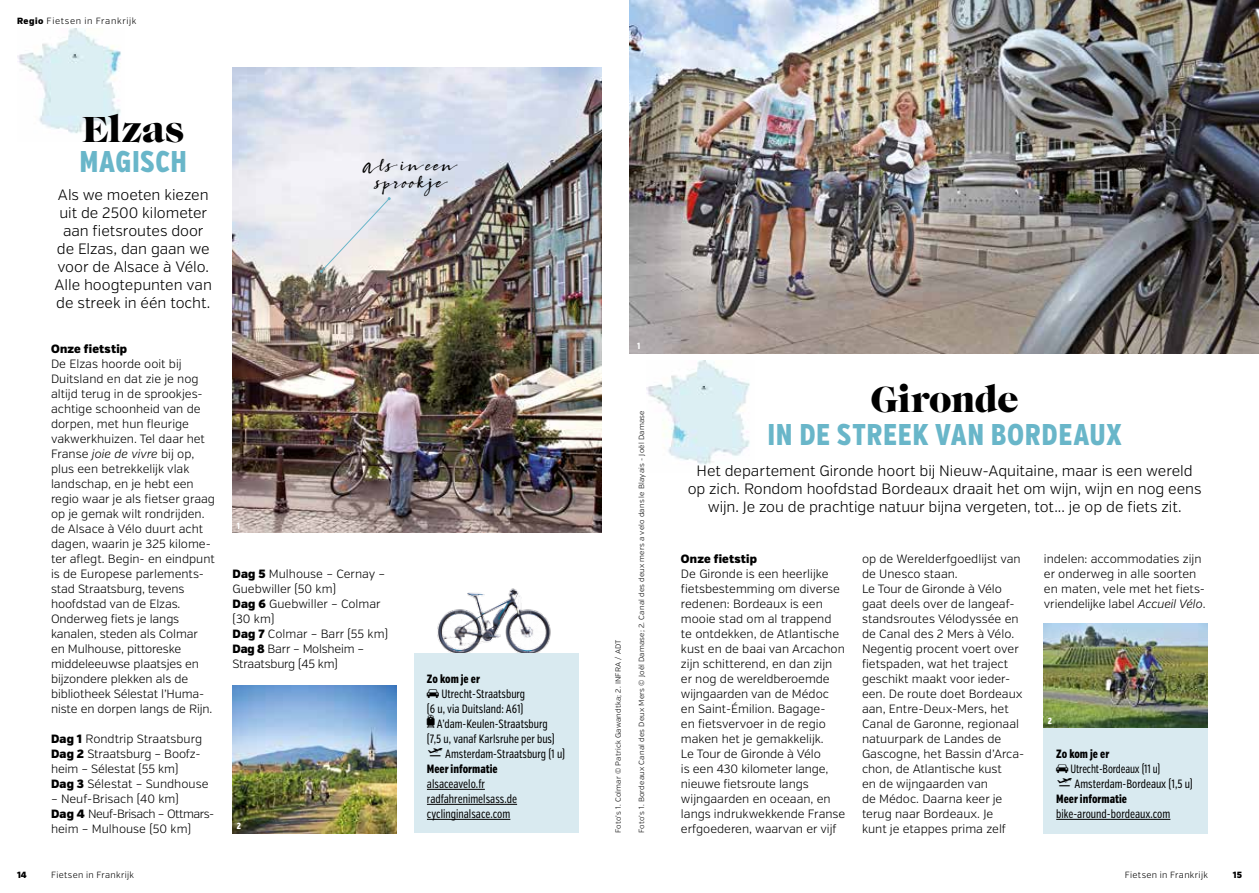
<style>
.page{position:relative;width:1259px;height:893px;background:#fff}
.page>*{position:absolute;margin:0;border:0;box-sizing:border-box;transform-origin:0 0}
.t1{font:37.5px "Caslon Gra D";letter-spacing:-.005em;color:#000}
.t2{font:800 30px "Verb Comp";letter-spacing:.02em;color:#69b6c9}
.t3{font:300 15px/18px "Verb";letter-spacing:-.005em;color:#000;text-align:center}
.t4{font:13.5px/16.5px "Bambusa Pro Regular";letter-spacing:-.065em;color:#000;text-align:center}
.t5{font:300 12px/15px "Verb";color:#000}
.t6{font:12px/15px "Verb Comp";color:#000}
.t7{font:12px/15px "Verb Comp";color:#000;scale:.94 1}
.t8{font:900 12px "Verb Cond";letter-spacing:.015em;color:#000}
.t9{font:300 9px "Verb";letter-spacing:.04em;color:#000}
.t10{font:300 9px "Verb";letter-spacing:.065em;color:#000}
.t11{font:800 9px "Verb Comp";color:#fff}
.t12{font:900 9px "Verb Cond";color:#000}
.t13{font:300 7.5px "Verb";letter-spacing:.025em;color:#000}
.s1{font-family:"Verb Cond";font-weight:900}
.s2{font-style:italic}
.s3{font-weight:800}
.s4{font-family:"Glyphyx One NF"}
.s5{font-family:"Glyphyx One NF";font-size:13.5px}
</style>
<div class="page">
<img style="left:646px;top:360px;width:104px;height:105px">
<img style="left:232px;top:68px;width:369px;height:465px">
<img style="left:232px;top:686px;width:165px;height:147px">
<img style="left:629px;top:0;width:630px;height:353px">
<img style="left:1043px;top:623px;width:165px;height:105px">
<img style="left:17px;top:29px;width:104px;height:105px">
<svg style="left:320px;top:197px;width:71px;height:76px;background:#e7e6e8"></svg>
<img style="left:437px;top:588px;width:114px;height:65px">
<div style="left:1043px;top:728px;width:165px;height:105px;background:#d9eaf0"></div>
<hr style="left:1056px;top:819px;width:114px;height:1px;background:#000">
<div style="left:414px;top:653px;width:164px;height:180px;background:#d9eaf0"></div>
<hr style="left:427px;top:789px;width:58px;height:1px;background:#000">
<hr style="left:427px;top:804px;width:90px;height:1px;background:#000">
<hr style="left:427px;top:819px;width:83px;height:1px;background:#000">
<p class="t10" style="left:17px;top:16px;width:121px"><span class="s1">Regio</span> Fietsen in Frankrijk</p>
<h1 class="t1" style="left:82px;top:107px;width:103px">Elzas</h1>
<h2 class="t2" style="left:79px;top:144px;width:109px">MAGISCH</h2>
<p class="t3" style="left:55px;top:186px;width:159px">Als we moeten kiezen uit de 2500 kilometer aan fietsroutes door de Elzas, dan gaan we voor de Alsace à Vélo.<br>Alle hoogtepunten van de streek in één tocht.</p>
<p class="t8" style="left:51px;top:342px;width:78px">Onze fietstip</p>
<p class="t5" style="left:51px;top:357px;width:165px">De Elzas hoorde ooit bij<br>Duitsland en dat zie je nog altijd terug in de sprookjes&shy;achtige schoonheid van de dorpen, met hun fleurige vakwerkhuizen. Tel daar het<br>Franse <span class="s2">joie de vivre</span> bij op, plus een betrekkelijk vlak landschap, en je hebt een regio waar je als fietser graag op je gemak wilt rondrijden. de Alsace à Vélo duurt acht dagen, waarin je 325 kilome&shy;ter aflegt. Begin- en eindpunt is de Europese parlements&shy;stad Straatsburg, tevens hoofdstad van de Elzas.<br>Onderweg fiets je langs kanalen, steden als Colmar<br>en Mulhouse, pittoreske middeleeuwse plaatsjes en bijzondere plekken als de bibliotheek Sélestat l’Huma&shy;niste en dorpen langs de Rijn.</p>
<p class="t5" style="left:51px;top:732px;width:159px"><span class="s1">Dag 1</span> Rondtrip Straatsburg<br><span class="s1">Dag 2</span> Straatsburg – Boofz&shy;heim – Sélestat (55 km)<br><span class="s1">Dag 3</span> Sélestat – Sundhouse</p>
<p class="t5" style="left:51px;top:792px;width:165px">– Neuf-Brisach (40 km)<br><span class="s1">Dag 4</span> Neuf-Brisach – Ottmars&shy;heim – Mulhouse (50 km)</p>
<p class="t4" style="left:361px;top:157px;width:92px">Als in een sprookje</p>
<p class="t11" style="left:237px;top:520px;width:5px">1</p>
<p class="t5" style="left:232px;top:567px;width:157px"><span class="s1">Dag 5</span> Mulhouse – Cernay –<br>Guebwiller (50 km)<br><span class="s1">Dag 6</span> Guebwiller – Colmar (30 km)<br><span class="s1">Dag 7</span> Colmar – Barr (55 km)<br><span class="s1">Dag 8</span> Barr – Molsheim –<br>Straatsburg (45 km)</p>
<p class="t11" style="left:237px;top:820px;width:6px">2</p>
<p class="t6" style="left:427px;top:672px;width:129px"><span class="s3">Zo kom je er<br></span><span class="s4">}</span> Utrecht-Straatsburg<br>(6 u, via Duitsland: A61)<br><span class="s5">%</span> A’dam-Keulen-Straatsburg (7,5 u, vanaf Karlsruhe per bus)</p>
<p class="t6" style="left:427px;top:747px;width:140px">✔ Amsterdam-Straatsburg (1 u)<br><span class="s3">Meer informatie</span></p>
<p class="t6" style="left:427px;top:777px;width:92px">alsaceavelo.fr radfahrenimelsass.de cyclinginalsace.com</p>
<p class="t11" style="left:637px;top:341px;width:5px">1</p>
<p class="t13" style="left:614px;top:833px;width:195px;rotate:-90deg">Foto’s 1. Colmar © Patrick Gawandtka; 2. INFRA / ADT</p>
<p class="t13" style="left:637px;top:833px;width:424px;rotate:-90deg">Foto’s 1. Bordeaux Canal des Deux Mers © Joël Damase; 2. Canal des deux mers a velo dans le Blayais - Joël Damase</p>
<h1 class="t1" style="left:870px;top:377px;width:149px">Gironde</h1>
<h2 class="t2" style="left:767px;top:417px;width:356px">IN DE STREEK VAN BORDEAUX</h2>
<p class="t3" style="left:687px;top:462px;width:515px">Het departement Gironde hoort bij Nieuw-Aquitaine, maar is een wereld op zich. Rondom hoofdstad Bordeaux draait het om wijn, wijn en nog eens wijn. Je zou de prachtige natuur bijna vergeten, tot... je op de fiets zit.</p>
<p class="t5" style="left:1044px;top:552px;width:163px">indelen: accommodaties zijn er onderweg in alle soorten en maten, vele met het fiets&shy;vriendelijke label <span class="s2">Accueil Vélo</span>.</p>
<p class="t8" style="left:681px;top:552px;width:78px">Onze fietstip</p>
<p class="t5" style="left:681px;top:567px;width:166px">De Gironde is een heerlijke fietsbestemming om diverse redenen: Bordeaux is een mooie stad om al trappend te ontdekken, de Atlantische kust en de baai van Arcachon zijn schitterend, en dan zijn er nog de wereldberoemde wijngaarden van de Médoc en Saint-Émilion. Bagage-<br>en fietsvervoer in de regio maken het je gemakkelijk.<br>Le Tour de Gironde à Vélo<br>is een 430 kilometer lange, nieuwe fietsroute langs wijngaarden en oceaan, en langs indrukwekkende Franse erfgoederen, waarvan er vijf</p>
<p class="t5" style="left:862px;top:552px;width:164px">op de Werelderfgoedlijst van de Unesco staan.<br>Le Tour de Gironde à Vélo gaat deels over de langeaf&shy;standsroutes Vélodyssée en de Canal des 2 Mers à Vélo.<br>Negentig procent voert over fietspaden, wat het traject geschikt maakt voor ieder&shy;een. De route doet Bordeaux aan, Entre-Deux-Mers, het<br>Canal de Garonne, regionaal natuurpark de Landes de<br>Gascogne, het Bassin d’Arca&shy;chon, de Atlantische kust<br>en de wijngaarden van<br>de Médoc. Daarna keer je terug naar Bordeaux. Je<br>kunt je etappes prima zelf</p>
<p class="t11" style="left:1047px;top:715px;width:6px">2</p>
<p class="t7" style="left:1056px;top:747px;width:112px"><span class="s3">Zo kom je er<br></span><span class="s4">}</span> Utrecht-Bordeaux (11 u)</p>
<p class="t6" style="left:1056px;top:777px;width:138px">✔ Amsterdam-Bordeaux (1,5 u)<br><span class="s3">Meer informatie</span></p>
<p class="t6" style="left:1056px;top:807px;width:116px">bike-around-bordeaux.com</p>
<p class="t12" style="left:17px;top:869px;width:11px">14</p>
<p class="t9" style="left:51px;top:870px;width:85px">Fietsen in Frankrijk</p>
<p class="t9" style="left:1125px;top:870px;width:85px">Fietsen in Frankrijk</p>
<p class="t12" style="left:1232px;top:869px;width:11px">15</p>
</div>
